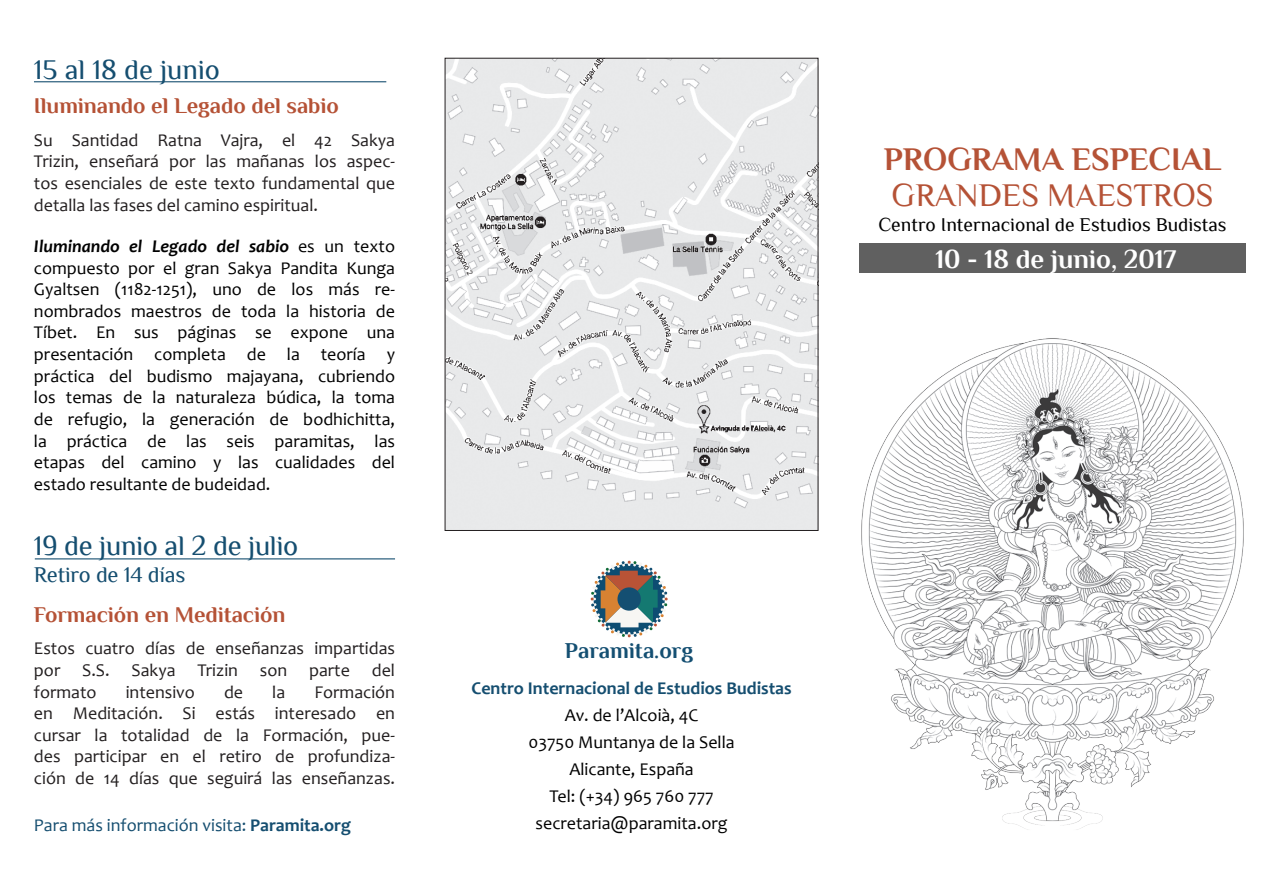
<style>
.page{position:relative;width:1263px;height:893px;background:#fff}
.page>*{position:absolute;margin:0;border:0;box-sizing:border-box;transform-origin:0 0}
.t1{font:700 33px/36px "Philosopher";color:#b55236}
.t2{font:28.5px "Philosopher";letter-spacing:-.01em;color:#154e70}
.t3{font:700 27px "Philosopher";color:#fff}
.t4{font:700 22.65px "Philosopher";color:#144f72}
.t5{font:700 22.5px "Philosopher";color:#b55236}
.t6{font:22.5px "Philosopher";letter-spacing:-.01em;color:#154e70}
.t7{font:19.5px "Philosopher";color:#000}
.t8{font:18px/21.6px "Candara";color:#000;text-align:justify}
.t9{font:18px/21.6px "Candara";color:#231f20;text-align:justify}
.t10{font:700 18px "Candara";color:#154e70}
.t11{font:18px "Candara";color:#154e70}
.s1{font-weight:700;font-style:italic}
.s2{font-weight:700}
.s3{font-weight:400}
</style>
<div class="page">
<img style="left:861px;top:338px;width:383px;height:492px">
<div style="left:859px;top:244px;width:387px;height:29px;background:#606060"></div>
<hr style="left:34px;top:81px;width:352px;height:1px;background:#154e70">
<hr style="left:35px;top:558px;width:360px;height:1px;background:#154e70">
<svg style="left:590px;top:560px;width:78px;height:78px"></svg>
<img style="left:447px;top:60px;width:369px;height:469px">
<p class="t2" style="left:34px;top:55px;width:188px">15 al 18 de junio</p>
<p class="t5" style="left:34px;top:94px;width:307px">Iluminando el Legado del sabio</p>
<p class="t9" style="left:34px;top:129px;width:363px">Su Santidad Ratna Vajra, el 42 Sakya Trizin, enseñará por las mañanas los aspec&shy;tos esenciales de este texto fundamental que detalla las fases del camino espiritual.</p>
<p class="t8" style="left:34px;top:235px;width:363px"><span class="s1">Iluminando el Legado del sabio</span> es un texto compuesto por el gran Sakya Pandita Kunga Gyaltsen (1182-1251), uno de los más re&shy;nombrados maestros de toda la historia de Tíbet. En sus páginas se expone una presentación completa de la teoría y práctica del budismo majayana, cubriendo los temas de la naturaleza búdica, la toma de refugio, la generación de bodhichitta, la práctica de las seis paramitas, las etapas del camino y las cualidades del estado resultante de budeidad.</p>
<p class="t2" style="left:34px;top:531px;width:266px">19 de junio al 2 de julio</p>
<p class="t6" style="left:34px;top:563px;width:153px">Retiro de 14 días</p>
<p class="t5" style="left:34px;top:603px;width:253px">Formación en Meditación</p>
<p class="t9" style="left:34px;top:638px;width:363px">Estos cuatro días de enseñanzas impartidas por S.S. Sakya Trizin son parte del formato</p>
<p class="t9" style="left:126px;top:681px;width:71px">intensivo</p>
<p class="t9" style="left:224px;top:681px;width:21px">de</p>
<p class="t9" style="left:272px;top:681px;width:14px">la</p>
<p class="t9" style="left:34px;top:681px;width:363px;text-indent:280px">Formación en Meditación. Si estás interesado en cursar la totalidad de la Formación, pue&shy;des participar en el retiro de profundiza&shy;ción de 14 días que seguirá las enseñanzas.</p>
<p class="t11" style="left:34px;top:814px;width:319px">Para más información visita: <span class="s2">Paramita.org</span></p>
<p class="t4" style="left:565px;top:638px;width:130px">Paramita.org</p>
<p class="t10" style="left:471px;top:677px;width:322px">Centro Internacional de Estudios Budistas</p>
<p class="t8" style="left:565px;top:705px;width:135px">Av. de l’Alcoià, 4C</p>
<p class="t8" style="left:528px;top:732px;width:208px">03750 Muntanya de la Sella</p>
<p class="t8" style="left:569px;top:759px;width:126px">Alicante, España</p>
<p class="t8" style="left:549px;top:786px;width:166px">Tel: (+34) 965 760 777</p>
<p class="t8" style="left:536px;top:813px;width:193px">secretaria@paramita.org</p>
<p class="t1" style="left:884px;top:141px;width:339px">PROGRAMA ESPECIAL<br><span class="s3">GRANDES MAESTROS</span></p>
<p class="t7" style="left:878px;top:214px;width:350px">Centro Internacional de Estudios Budistas</p>
<p class="t3" style="left:935px;top:245px;width:243px">10 - 18 de junio, 2017</p>
</div>
